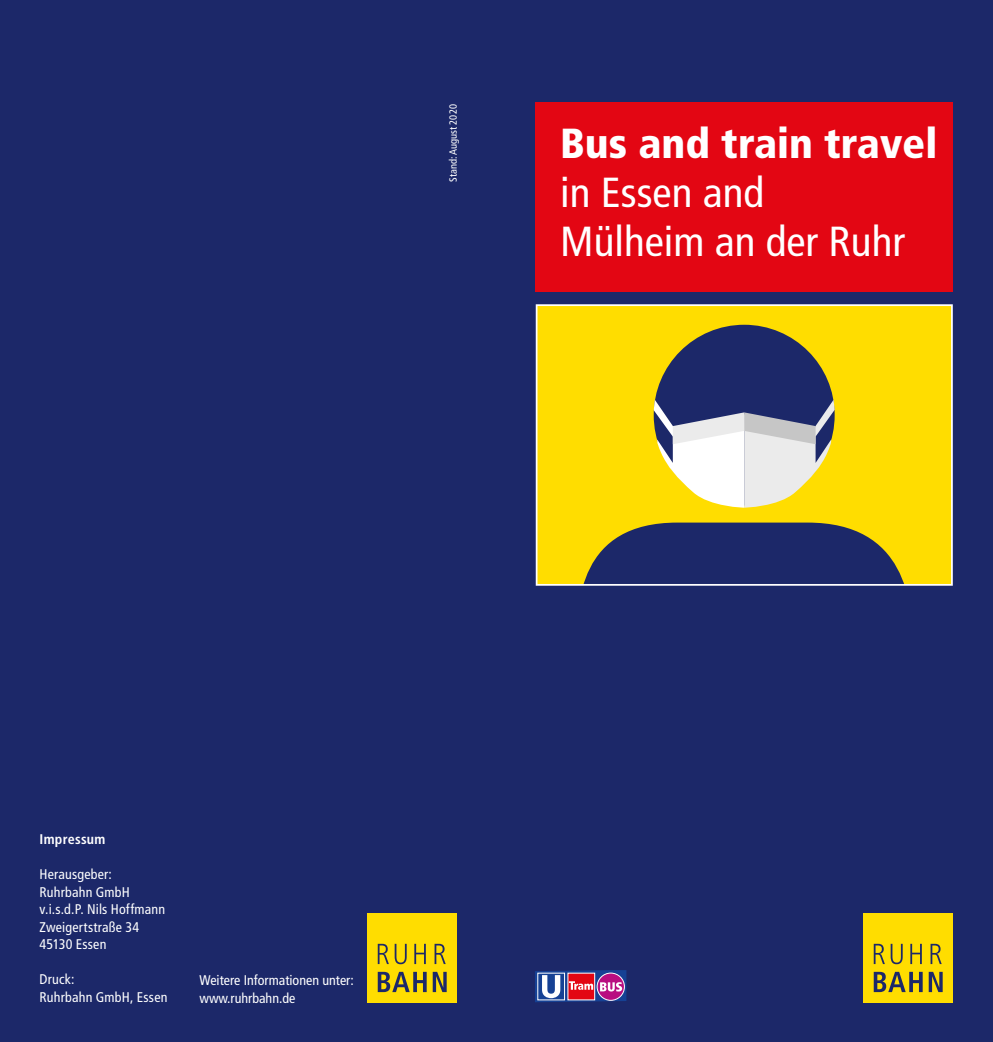
<style>
.page{position:relative;width:993px;height:1042px;background:#fff}
.page>*{position:absolute;margin:0;border:0;box-sizing:border-box;transform-origin:0 0}
.t1{font:condensed 42px/49px "Frutiger LT Std";color:#fff}
.t2{font:900 condensed 42px "Frutiger LT Std";color:#fff}
.t3{font:condensed 14px/17.5px "Frutiger LT Std";letter-spacing:.01em;color:#fff}
.t4{font:700 condensed 14px "Frutiger LT Std";letter-spacing:.02em;color:#fff}
.t5{font:condensed 10.5px "Frutiger LT Std";color:#fff}
</style>
<div class="page">
<div style="left:0;top:0;width:992px;height:1042px;background:#1c2869"></div>
<div style="left:863px;top:913px;width:89px;height:89px;background:#fd0"></div>
<svg style="left:873px;top:972px;width:49px;height:20px"></svg>
<svg style="left:928px;top:972px;width:14px;height:20px"></svg>
<svg style="left:873px;top:944px;width:11px;height:20px"></svg>
<svg style="left:890px;top:944px;width:12px;height:20px"></svg>
<svg style="left:910px;top:944px;width:11px;height:20px"></svg>
<svg style="left:930px;top:944px;width:11px;height:20px"></svg>
<div style="left:535px;top:102px;width:417px;height:189px;background:#e30613"></div>
<div style="left:536px;top:305px;width:415px;height:280px;background:#fd0"></div>
<svg style="left:584px;top:522px;width:320px;height:61px;background:#3e4359"></svg>
<div style="left:653px;top:325px;width:181px;height:180px;background:#1c2869;border-radius:50%"></div>
<svg style="left:653px;top:400px;width:181px;height:108px"></svg>
<div style="left:535px;top:304px;width:417px;height:282px;border:2px solid #fff"></div>
<div style="left:367px;top:913px;width:89px;height:89px;background:#fd0"></div>
<svg style="left:377px;top:972px;width:49px;height:20px"></svg>
<svg style="left:432px;top:972px;width:14px;height:20px"></svg>
<svg style="left:377px;top:944px;width:29px;height:20px"></svg>
<svg style="left:414px;top:944px;width:11px;height:20px"></svg>
<svg style="left:434px;top:944px;width:11px;height:20px"></svg>
<svg style="left:535px;top:970px;width:91px;height:32px;background:#936194"></svg>
<p class="t5" style="left:447px;top:182px;width:79px;rotate:-90deg">Stand: August 2020</p>
<h1 class="t2" style="left:560px;top:118px;width:378px">Bus and train travel</h1>
<h1 class="t1" style="left:560px;top:168px;width:346px">in Essen and<br>Mülheim an der Ruhr</h1>
<p class="t4" style="left:40px;top:831px;width:67px">Impressum</p>
<p class="t3" style="left:40px;top:865px;width:127px">Herausgeber:<br>Ruhrbahn GmbH v.i.s.d.P. Nils Hoffmann<br>Zweigertstraße 34<br>45130 Essen</p>
<p class="t3" style="left:40px;top:970px;width:129px">Druck:<br>Ruhrbahn GmbH, Essen</p>
<p class="t3" style="left:199px;top:972px;width:156px">Weitere Informationen unter: www.ruhrbahn.de</p>
</div>
